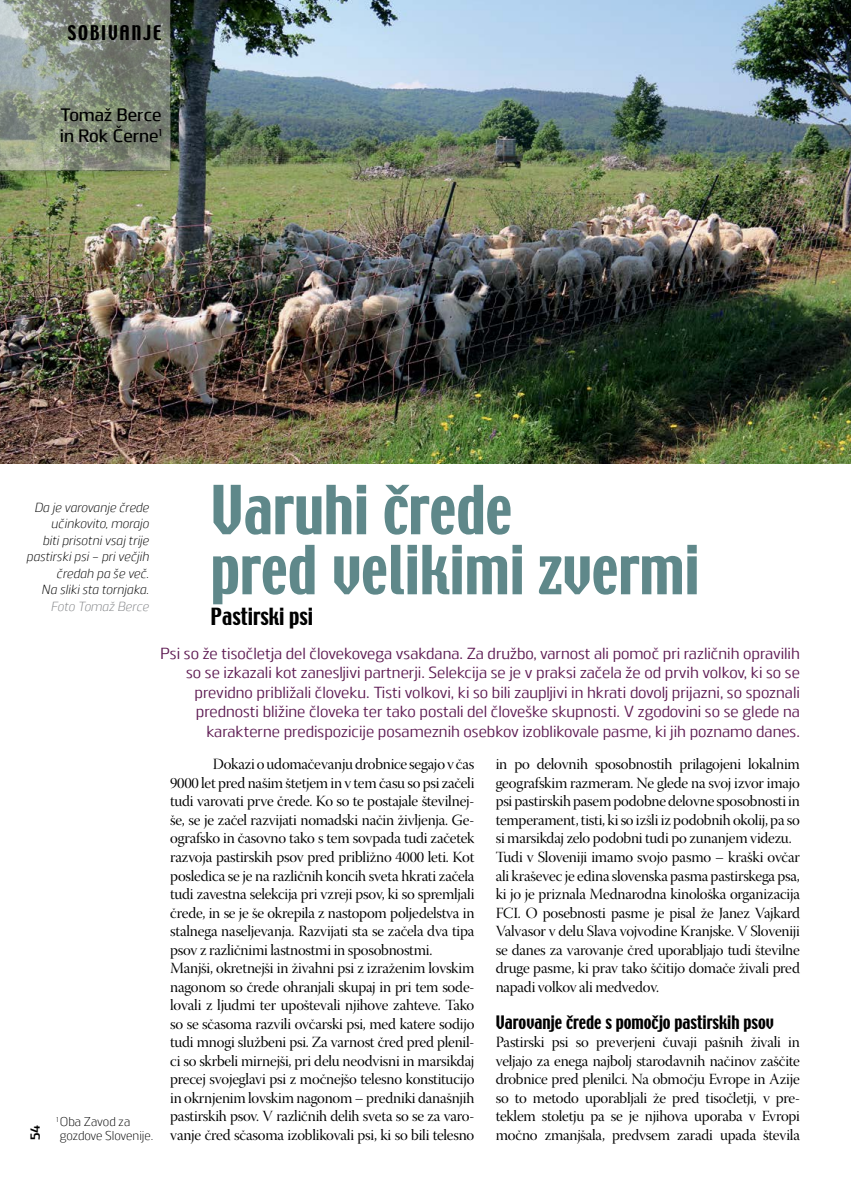
<style>
.page{position:relative;width:851px;height:1191px;background:#fff}
.page>*{position:absolute;margin:0;border:0;box-sizing:border-box;transform-origin:0 0}
.A_naslov{font:60px/60px "Techno";color:#5f888a}
.A_podnaslov{font:21px "Techno";color:#000}
.A_avtor{font:500 18px/21.6px "Juhl";color:#000}
.PASICA{font:18px "Techno";letter-spacing:.085em;color:#000}
.A_mednaslov{font:16.5px "Techno";color:#000}
.A_intro{font:16.05px/19.5px "Juhl";color:#5d1a52;text-align:right}
.A_body{font:15.45px/18.6px "Warnock Pro Disp";letter-spacing:-.015em;color:#000;text-align:justify}
.A_body_first{font:15.45px/18.6px "Warnock Pro Disp";letter-spacing:-.015em;color:#000;text-align:justify}
.t1{font:700 13.5px "Juhl";color:#000}
.A_podnapisi{font:italic 300 13.2px/16.5px "Juhl";color:#000;text-align:right}
.A_podnapisi-2{font:italic 300 13.2px "Juhl";color:#808285}
.A_opombe{font:300 12.75px/13.5px "Juhl";color:#000}
</style>
<div class="page">
<img style="left:0;top:0;width:850px;height:463px">
<div style="left:0;top:0;width:177px;height:177px;background:#000;opacity:.2"></div>
<svg style="left:0;top:0;width:170px;height:170px;background:#899284"></svg>
<p class="PASICA" style="left:68px;top:21px;width:95px">SOBIVANJE</p>
<p class="A_avtor" style="left:60px;top:102px;width:103px">Tomaž Berce in Rok Černe<sup>1</sup></p>
<p class="A_podnapisi" style="left:26px;top:498px;width:124px">Da je varovanje črede učinkovito, morajo<br>biti prisotni vsaj trije pastirski psi – pri večjih čredah pa še več.<br>Na sliki sta tornjaka.</p>
<p class="A_podnapisi-2" style="left:50px;top:597px;width:100px">Foto Tomaž Berce</p>
<p class="t1" style="left:25px;top:1140px;width:17px;rotate:-90deg">54</p>
<p class="A_opombe" style="left:56px;top:1114px;width:98px"><sup>1</sup> Oba Zavod za gozdove Slovenije.</p>
<p class="A_naslov" style="left:210px;top:483px;width:490px">Varuhi črede<br>pred velikimi zvermi</p>
<p class="A_podnaslov" style="left:210px;top:602px;width:104px">Pastirski psi</p>
<p class="A_intro" style="left:160px;top:642px;width:641px">Psi so že tisočletja del človekovega vsakdana. Za družbo, varnost ali pomoč pri različnih opravilih so se izkazali kot zanesljivi partnerji. Selekcija se je v praksi začela že od prvih volkov, ki so se previdno približali človeku. Tisti volkovi, ki so bili zaupljivi in hkrati dovolj prijazni, so spoznali prednosti bližine človeka ter tako postali del človeške skupnosti. V zgodovini so se glede na karakterne predispozicije posameznih osebkov izoblikovale pasme, ki jih poznamo danes.</p>
<p class="A_body_first" style="left:170px;top:757px;width:306px;text-indent:43px">Dokazi o udomačevanju drobnice segajo v čas 9000 let pred našim štetjem in v tem času so psi začeli tudi varovati prve črede. Ko so te postajale številnej&shy;še, se je začel razvijati nomadski način življenja. Ge&shy;ografsko in časovno tako s tem sovpada tudi začetek razvoja pastirskih psov pred približno 4000 leti. Kot posledica se je na različnih koncih sveta hkrati začela tudi zavestna selekcija pri vzreji psov, ki so spremljali črede, in se je še okrepila z nastopom poljedelstva in stalnega naseljevanja. Razvijati sta se začela dva tipa psov z različnimi lastnostmi in sposobnostmi.</p>
<p class="A_body" style="left:170px;top:960px;width:306px">Manjši, okretnejši in živahni psi z izraženim lovskim nagonom so črede ohranjali skupaj in pri tem sode&shy;lovali z ljudmi ter upoštevali njihove zahteve. Tako so se sčasoma razvili ovčarski psi, med katere sodijo tudi mnogi službeni psi. Za varnost čred pred plenil&shy;ci so skrbeli mirnejši, pri delu neodvisni in marsikdaj precej svojeglavi psi z močnejšo telesno konstitucijo in okrnjenim lovskim nagonom – predniki današnjih pastirskih psov. V različnih delih sveta so se za varo&shy;vanje čred sčasoma izoblikovali psi, ki so bili telesno</p>
<p class="A_body" style="left:495px;top:757px;width:306px">in po delovnih sposobnostih prilagojeni lokalnim geografskim razmeram. Ne glede na svoj izvor imajo psi pastirskih pasem podobne delovne sposobnosti in temperament, tisti, ki so izšli iz podobnih okolij, pa so si marsikdaj zelo podobni tudi po zunanjem videzu.</p>
<p class="A_body" style="left:495px;top:849px;width:306px">Tudi v Sloveniji imamo svojo pasmo – kraški ovčar ali kraševec je edina slovenska pasma pastirskega psa, ki jo je priznala Mednarodna kinološka organizacija FCI. O posebnosti pasme je pisal že Janez Vajkard Valvasor v delu Slava vojvodine Kranjske. V Sloveniji se danes za varovanje čred uporabljajo tudi številne druge pasme, ki prav tako ščitijo domače živali pred napadi volkov ali medvedov.</p>
<p class="A_mednaslov" style="left:495px;top:1011px;width:279px">Varovanje črede s pomočjo pastirskih psov</p>
<p class="A_body" style="left:495px;top:1034px;width:306px">Pastirski psi so preverjeni čuvaji pašnih živali in veljajo za enega najbolj starodavnih načinov zaščite drobnice pred plenilci. Na območju Evrope in Azije so to metodo uporabljali že pred tisočletji, v pre&shy;teklem stoletju pa se je njihova uporaba v Evropi močno zmanjšala, predvsem zaradi upada števila</p>
</div>
